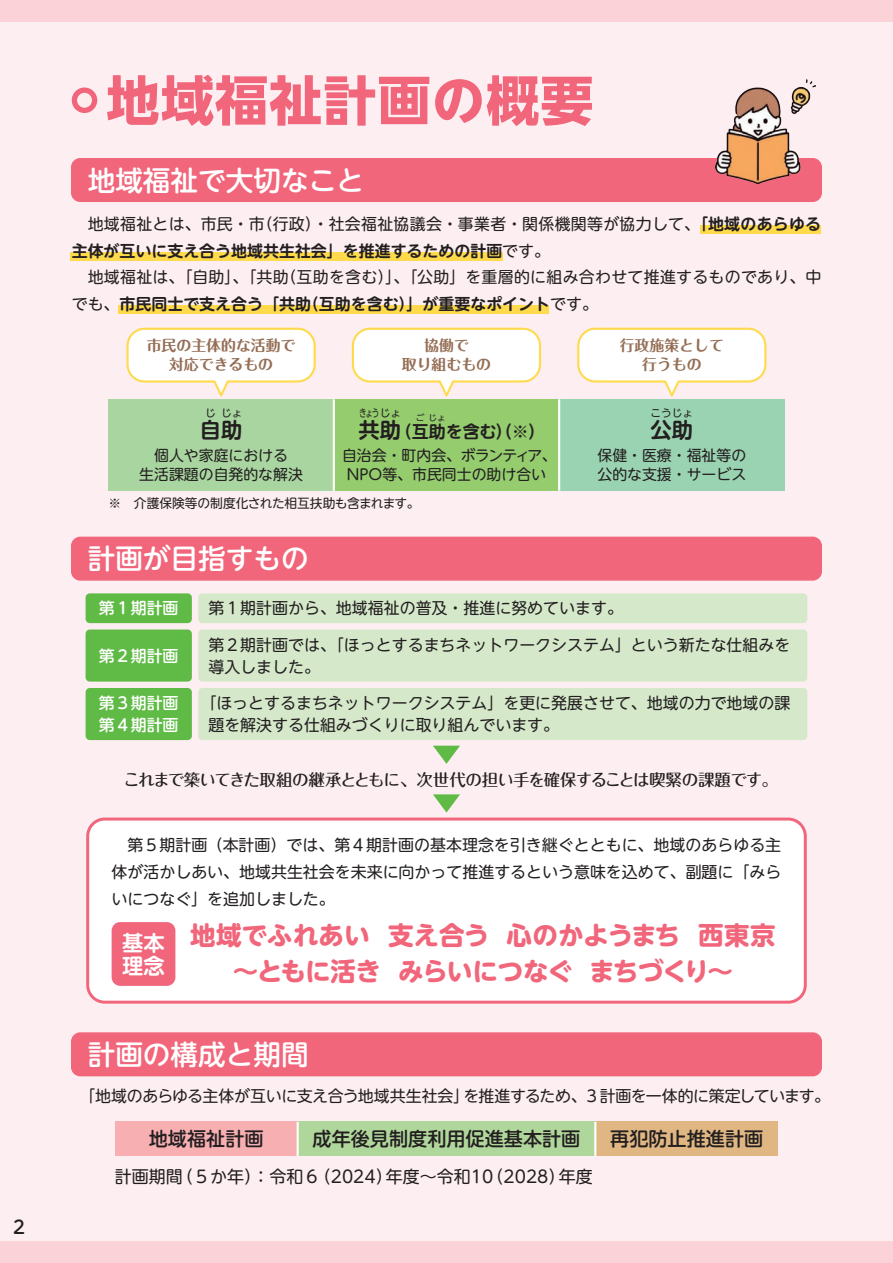
<style>
.page{position:relative;width:893px;height:1263px;background:#fdeff1}
.page>*{position:absolute;margin:0;border:0;box-sizing:border-box;transform-origin:0 0}
.t1{font:700 53.1px "UD Shin Go NT Pro";letter-spacing:.02em;color:#f1667b}
.t2{font:500 27.6px "UD Shin M Go Pro";color:#fff}
.t3{font:700 25.5px "UD Shin M Go Pro";letter-spacing:-.005em;color:#f1667b}
.t4{font:700 25.5px "UD Shin M Go Pro";letter-spacing:-.04em;color:#f1667b}
.t5{font:700 21.3px "UD Shin M Go Pro De";color:#231f20}
.t6{font:700 21.3px/23.4px "UD Shin M Go Pro De";color:#fff}
.t7{font:500 19.2px "UD Shin M Go Pro";color:#231f20}
.t8{font:500 18px "UD Shin M Go Pro";color:#231f20}
.t9{font:16.95px "UD Shin M Go Pro";color:#231f20}
.t10{font:700 16.95px "UD Shin M Go Pro De";color:#231f20}
.t11{font:500 16.5px "Maru Fo Pro";letter-spacing:-.05em;color:#231f20}
.t12{font:15.9px/26.5px "UD Shin M Go Pro";color:#231f20}
.t13{font:700 15.9px "UD Shin M Go Pro De";color:#231f20}
.t14{font:15.9px "UD Shin M Go Pro";letter-spacing:-.025em;color:#231f20}
.t15{font:500 15.9px/22.4px "UD Shin M Go Pro";color:#fff}
.t16{font:14.85px/19.2px "UD Shin M Go Pro";color:#231f20;text-align:center}
.t17{font:700 14.85px/19.2px "Maru Fo Pro";color:#956e55;text-align:center}
.t18{font:12.75px "UD Shin M Go Pro";letter-spacing:-.01em;color:#231f20}
.t19{font:10.65px "UD Shin M Go Pro";color:#231f20}
.t20{font:10.65px "UD Shin M Go Pro";color:#231f20;scale:.7 1}
.t21{font:8.55px "UD Shin M Go Pro";color:#231f20}
.s1{font-family:"UD Shin M Go Pro De";font-weight:700}
.s2{font-family:"UD Shin M Go Pro";font-weight:400}
.s3{font-size:21.3px}
</style>
<div class="page">
<div style="left:0;top:0;width:893px;height:21px;background:#fad2d8"></div>
<div style="left:0;top:1242px;width:893px;height:21px;background:#fad2d8"></div>
<div style="left:70px;top:252px;width:433px;height:9px;background:#ffda4d"></div>
<div style="left:700px;top:226px;width:121px;height:8px;background:#ffda4d"></div>
<div style="left:119px;top:305px;width:430px;height:9px;background:#ffda4d"></div>
<div style="left:72px;top:159px;width:749px;height:42px;background:#f1667b;border-radius:9px"></div>
<div style="left:71px;top:158px;width:751px;height:44px;border:2px solid #f1667b;border-radius:9px"></div>
<div style="left:334px;top:399px;width:225px;height:92px;background:#94cc6e"></div>
<div style="left:108px;top:399px;width:226px;height:92px;background:#a9d6a0"></div>
<div style="left:559px;top:399px;width:225px;height:92px;background:#9ad3b2"></div>
<hr style="left:333px;top:399px;width:2px;height:92px;background:#fff">
<hr style="left:558px;top:399px;width:2px;height:92px;background:#fff">
<svg style="left:126px;top:327px;width:190px;height:70px"></svg>
<svg style="left:351px;top:327px;width:191px;height:70px"></svg>
<svg style="left:577px;top:327px;width:190px;height:70px"></svg>
<div style="left:298px;top:1122px;width:297px;height:34px;background:#b0d79b"></div>
<div style="left:115px;top:1122px;width:183px;height:34px;background:#f8afb2"></div>
<div style="left:595px;top:1122px;width:183px;height:34px;background:#e0b783"></div>
<hr style="left:297px;top:1122px;width:2px;height:34px;background:#fff">
<hr style="left:594px;top:1122px;width:2px;height:34px;background:#fff">
<img style="left:716px;top:79px;width:99px;height:104px">
<div style="left:72px;top:87px;width:25px;height:26px;background:#f1667b;border-radius:50%"></div>
<div style="left:77px;top:93px;width:15px;height:15px;background:#fdeeed;border-radius:50%"></div>
<div style="left:88px;top:819px;width:717px;height:183px;background:#fff;border-radius:17px"></div>
<div style="left:86px;top:817px;width:721px;height:187px;border:3px solid #f1667b;border-radius:17px"></div>
<div style="left:86px;top:593px;width:106px;height:30px;background:#60bb46;border-radius:4px"></div>
<div style="left:198px;top:593px;width:609px;height:30px;background:#d5e9ca;border-radius:4px"></div>
<div style="left:86px;top:629px;width:106px;height:53px;background:#60bb46;border-radius:4px"></div>
<div style="left:198px;top:629px;width:609px;height:53px;background:#d5e9ca;border-radius:4px"></div>
<div style="left:86px;top:688px;width:106px;height:52px;background:#60bb46;border-radius:4px"></div>
<div style="left:198px;top:688px;width:609px;height:52px;background:#d5e9ca;border-radius:4px"></div>
<svg style="left:433px;top:746px;width:27px;height:18px"></svg>
<svg style="left:433px;top:794px;width:27px;height:19px"></svg>
<div style="left:112px;top:922px;width:63px;height:64px;background:#f1667b;border-radius:9px"></div>
<div style="left:72px;top:537px;width:749px;height:43px;background:#f1667b;border-radius:9px"></div>
<div style="left:71px;top:537px;width:751px;height:44px;border:2px solid #f1667b;border-radius:9px"></div>
<div style="left:72px;top:1033px;width:749px;height:42px;background:#f1667b;border-radius:9px"></div>
<div style="left:71px;top:1032px;width:751px;height:44px;border:2px solid #f1667b;border-radius:9px"></div>
<p class="t8" style="left:13px;top:1212px;width:13px">2</p>
<h1 class="t1" style="left:107px;top:57px;width:488px">地域福祉計画の概要</h1>
<h2 class="t2" style="left:88px;top:158px;width:278px">地域福祉で大切なこと</h2>
<p class="t12" style="left:88px;top:210px;width:735px">地域福祉とは、市民・市（行政）・社会福祉協議会・事業者・関係機関等が協力して、<span class="s1">「地域のあらゆる</span></p>
<p class="t13" style="left:72px;top:238px;width:480px">主体が互いに支え合う地域共生社会」を推進するための計画<span class="s2">です。</span></p>
<p class="t12" style="left:88px;top:263px;width:735px">地域福祉は、「自助」、「共助（互助を含む）」、「公助」を重層的に組み合わせて推進するものであり、中</p>
<p class="t13" style="left:72px;top:291px;width:528px"><span class="s2">でも、</span>市民同士で支え合う「共助（互助を含む）」が重要なポイント<span class="s2">です。</span></p>
<p class="t17" style="left:147px;top:334px;width:150px">市民の主体的な活動で対応できるもの</p>
<p class="t17" style="left:402px;top:334px;width:91px">協働で<br>取り組むもの</p>
<p class="t17" style="left:620px;top:334px;width:106px">行政施策として行うもの</p>
<p class="t19" style="left:205px;top:404px;width:39px">じじょ</p>
<p class="t16" style="left:139px;top:445px;width:165px">個人や家庭における<br>生活課題の自発的な解決</p>
<h3 class="t5" style="left:200px;top:412px;width:44px">自助</h3>
<p class="t20" style="left:359px;top:404px;width:61px">きょうじょ</p>
<p class="t21" style="left:416px;top:411px;width:31px">ごじょ</p>
<p class="t16" style="left:342px;top:445px;width:216px">自治会・町内会、ボランティア、<br>NPO等、市民同士の助け合い</p>
<p class="t10" style="left:359px;top:418px;width:188px"><span class="s3">共助</span>（互助を含む）（※）</p>
<p class="t18" style="left:108px;top:493px;width:313px">※　介護保険等の制度化された相互扶助も含まれます。</p>
<h2 class="t2" style="left:88px;top:536px;width:223px">計画が目指すもの</h2>
<p class="t19" style="left:651px;top:404px;width:44px">こうじょ</p>
<p class="t16" style="left:597px;top:445px;width:150px;text-align:left">保健・医療・福祉等の公的な支援・サービス</p>
<h3 class="t5" style="left:651px;top:412px;width:44px">公助</h3>
<p class="t15" style="left:99px;top:596px;width:81px">第１期計画</p>
<p class="t12" style="left:208px;top:594px;width:416px">第１期計画から、地域福祉の普及・推進に努めています。</p>
<p class="t15" style="left:99px;top:644px;width:81px">第２期計画</p>
<p class="t12" style="left:208px;top:632px;width:583px;line-height:22.4px">第２期計画では、「ほっとするまちネットワークシステム」という新たな仕組みを導入しました。</p>
<p class="t15" style="left:99px;top:691px;width:81px">第３期計画第４期計画</p>
<p class="t12" style="left:208px;top:691px;width:583px;line-height:22.4px;text-indent:-8px">「ほっとするまちネットワークシステム」を更に発展させて、地域の力で地域の課題を解決する仕組みづくりに取り組んでいます。</p>
<p class="t11" style="left:123px;top:766px;width:656px">これまで築いてきた取組の継承とともに、次世代の担い手を確保することは喫緊の課題です。</p>
<p class="t12" style="left:112px;top:831px;width:671px;text-align:justify;text-indent:16px">第５期計画（本計画）では、第４期計画の基本理念を引き継ぐとともに、地域のあらゆる主体が活かしあい、地域共生社会を未来に向かって推進するという意味を込めて、副題に「みらいにつなぐ」を追加しました。</p>
<h3 class="t6" style="left:122px;top:930px;width:44px">基本理念</h3>
<h3 class="t3" style="left:190px;top:915px;width:587px">地域でふれあい 支え合う 心のかようまち 西東京</h3>
<h3 class="t4" style="left:233px;top:950px;width:502px">～ともに活き みらいにつなぐ まちづくり～</h3>
<h2 class="t2" style="left:88px;top:1032px;width:223px">計画の構成と期間</h2>
<p class="t14" style="left:79px;top:1083px;width:752px">「地域のあらゆる主体が互いに支え合う地域共生社会」を推進するため、３計画を一体的に策定しています。</p>
<p class="t7" style="left:149px;top:1123px;width:116px">地域福祉計画</p>
<p class="t7" style="left:313px;top:1123px;width:269px">成年後見制度利用促進基本計画</p>
<p class="t7" style="left:610px;top:1123px;width:155px">再犯防止推進計画</p>
<p class="t9" style="left:115px;top:1163px;width:479px">計画期間（５か年）：令和６（2024）年度～令和10（2028）年度</p>
</div>
